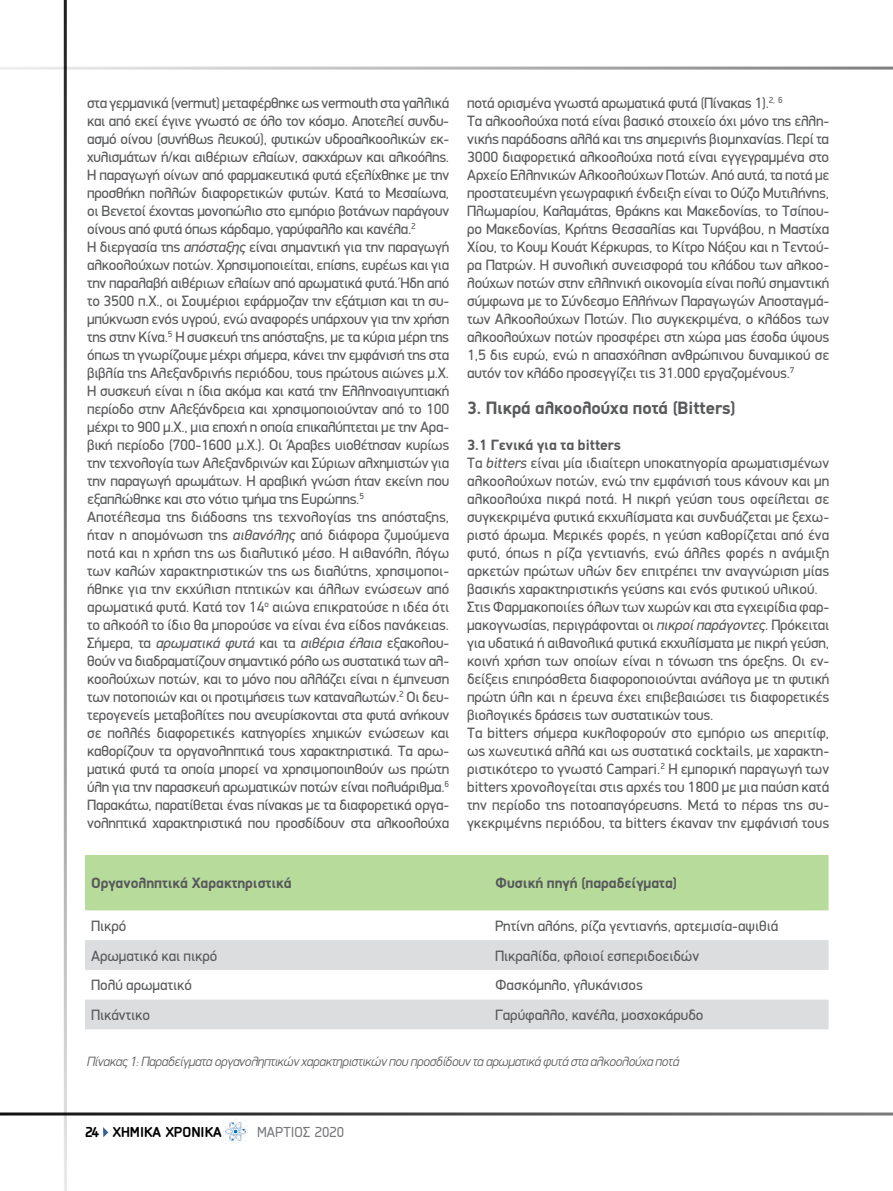
<style>
.page{position:relative;width:893px;height:1191px;background:#fff}
.page>*{position:absolute;margin:0;border:0;box-sizing:border-box;transform-origin:0 0}
.t1{font:700 18px "PF Din Display";color:#58595b}
.t2{font:15px/18px "PF Din Display";letter-spacing:-.01em;color:#58595b}
.t3{font:700 15px "PF Din Display";color:#58595b}
.t4{font:700 15px "PF Isotext Pro";color:#000}
.t5{font:15px "PF Isotext Pro";color:#77787b}
.t6{font:italic 300 13.5px "PF Din Display";letter-spacing:-.02em;color:#58595b}
.s1{font-style:italic}
.s2{font-weight:700}
</style>
<div class="page">
<svg style="left:103px;top:1127px;width:5px;height:10px"></svg>
<hr style="left:0;top:67px;width:893px;height:3px;background:#000">
<hr style="left:0;top:1112px;width:893px;height:3px;background:#000">
<hr style="left:64px;top:0;width:3px;height:1191px;background:#000">
<img style="left:223px;top:1119px;width:25px;height:24px">
<div style="left:85px;top:855px;width:744px;height:55px;background:#b7db9b"></div>
<svg style="left:85px;top:940px;width:744px;height:89px;fill:#dcddde"></svg>
<p class="t2" style="left:87px;top:94px;width:364px">στα γερμανικά (vermut) μεταφέρθηκε ως vermouth στα γαλλικά και από εκεί έγινε γνωστό σε όλο τον κόσμο. Αποτελεί συνδυ&shy;ασμό οίνου (συνήθως λευκού), φυτικών υδροαλκοολικών εκ&shy;χυλισμάτων ή/και αιθέριων ελαίων, σακχάρων και αλκοόλης.<br>Η παραγωγή οίνων από φαρμακευτικά φυτά εξελίχθηκε με την προσθήκη πολλών διαφορετικών φυτών. Κατά το Μεσαίωνα, οι Βενετοί έχοντας μονοπώλιο στο εμπόριο βοτάνων παράγουν οίνους από φυτά όπως κάρδαμο, γαρύφαλλο και κανέλα.<sup>2<br></sup>Η διεργασία της <span class="s1">απόσταξης</span> είναι σημαντική για την παραγωγή αλκοολούχων ποτών. Xρησιμοποιείται, επίσης, ευρέως και για την παραλαβή αιθέριων ελαίων από αρωματικά φυτά. Ήδη από το 3500 π.Χ., οι Σουμέριοι εφάρμοζαν την εξάτμιση και τη συ&shy;μπύκνωση ενός υγρού, ενώ αναφορές υπάρχουν για την χρήση της στην Κίνα.<sup>5</sup> Η συσκευή της απόσταξης, με τα κύρια μέρη της όπως τη γνωρίζουμε μέχρι σήμερα, κάνει την εμφάνισή της στα βιβλία της Αλεξανδρινής περιόδου, τους πρώτους αιώνες μ.Χ.<br>Η συσκευή είναι η ίδια ακόμα και κατά την Ελληνοαιγυπτιακή περίοδο στην Αλεξάνδρεια και χρησιμοποιούνταν από το 100 μέχρι το 900 μ.Χ., μια εποχή η οποία επικαλύπτεται με την Αρα&shy;βική περίοδο (700-1600 μ.Χ.). Οι Άραβες υιοθέτησαν κυρίως την τεχνολογία των Αλεξανδρινών και Σύριων αλχημιστών για την παραγωγή αρωμάτων. Η αραβική γνώση ήταν εκείνη που εξαπλώθηκε και στο νότιο τμήμα της Ευρώπης.<sup>5<br></sup>Αποτέλεσμα της διάδοσης της τεχνολογίας της απόσταξης, ήταν η απομόνωση της <span class="s1">αιθανόλης</span> από διάφορα ζυμούμενα ποτά και η χρήση της ως διαλυτικό μέσο. Η αιθανόλη, λόγω των καλών χαρακτηριστικών της ως διαλύτης, χρησιμοποι&shy;ήθηκε για την εκχύλιση πτητικών και άλλων ενώσεων από αρωματικά φυτά. Κατά τον 14<sup>ο</sup> αιώνα επικρατούσε η ιδέα ότι το αλκοόλ το ίδιο θα μπορούσε να είναι ένα είδος πανάκειας.<br>Σήμερα, τα <span class="s1">αρωματικά φυτά</span> και τα <span class="s1">αιθέρια έλαια</span> εξακολου&shy;θούν να διαδραματίζουν σημαντικό ρόλο ως συστατικά των αλ&shy;κοολούχων ποτών, και το μόνο που αλλάζει είναι η έμπνευση των ποτοποιών και οι προτιμήσεις των καταναλωτών.<sup>2</sup> Οι δευ&shy;τερογενείς μεταβολίτες που ανευρίσκονται στα φυτά ανήκουν σε πολλές διαφορετικές κατηγορίες χημικών ενώσεων και καθορίζουν τα οργανοληπτικά τους χαρακτηριστικά. Τα αρω&shy;ματικά φυτά τα οποία μπορεί να χρησιμοποιηθούν ως πρώτη ύλη για την παρασκευή αρωματικών ποτών είναι πολυάριθμα.<sup>6<br></sup>Παρακάτω, παρατίθεται ένας πίνακας με τα διαφορετικά οργα&shy;νοληπτικά χαρακτηριστικά που προσδίδουν στα αλκοολούχα</p>
<p class="t2" style="left:467px;top:94px;width:364px">ποτά ορισμένα γνωστά αρωματικά φυτά (Πίνακας 1).<sup>2,</sup> <sup>6<br></sup>Τα αλκοολούχα ποτά είναι βασικό στοιχείο όχι μόνο της ελλη&shy;νικής παράδοσης αλλά και της σημερινής βιομηχανίας. Περί τα 3000 διαφορετικά αλκοολούχα ποτά είναι εγγεγραμμένα στο Αρχείο Ελληνικών Αλκοολούχων Ποτών. Από αυτά, τα ποτά με προστατευμένη γεωγραφική ένδειξη είναι το Ούζο Μυτιλήνης, Πλωμαρίου, Καλαμάτας, Θράκης και Μακεδονίας, το Τσίπου&shy;ρο Μακεδονίας, Κρήτης Θεσσαλίας και Τυρνάβου, η Μαστίχα Χίου, το Κουμ Κουάτ Κέρκυρας, το Κίτρο Νάξου και η Τεντού&shy;ρα Πατρών. Η συνολική συνεισφορά του κλάδου των αλκοο&shy;λούχων ποτών στην ελληνική οικονομία είναι πολύ σημαντική σύμφωνα με το Σύνδεσμο Ελλήνων Παραγωγών Αποσταγμά&shy;των Αλκοολούχων Ποτών. Πιο συγκεκριμένα, ο κλάδος των αλκοολούχων ποτών προσφέρει στη χώρα μας έσοδα ύψους 1,5 δις ευρώ, ενώ η απασχόληση ανθρώπινου δυναμικού σε αυτόν τον κλάδο προσεγγίζει τις 31.000 εργαζομένους.<sup>7</sup></p>
<p class="t1" style="left:467px;top:397px;width:270px">3. Πικρά αλκοολούχα ποτά (Bitters)</p>
<p class="t2" style="left:467px;top:436px;width:364px"><span class="s2">3.1 Γενικά για τα bitters<br></span>Τα <span class="s1">bitters</span> είναι μία ιδιαίτερη υποκατηγορία αρωματισμένων αλκοολούχων ποτών, ενώ την εμφάνισή τους κάνουν και μη αλκοολούχα πικρά ποτά. Η πικρή γεύση τους οφείλεται σε συγκεκριμένα φυτικά εκχυλίσματα και συνδυάζεται με ξεχω&shy;ριστό άρωμα. Μερικές φορές, η γεύση καθορίζεται από ένα φυτό, όπως η ρίζα γεντιανής, ενώ άλλες φορές η ανάμιξη αρκετών πρώτων υλών δεν επιτρέπει την αναγνώριση μίας βασικής χαρακτηριστικής γεύσης και ενός φυτικού υλικού.<br>Στις Φαρμακοποιίες όλων των χωρών και στα εγχειρίδια φαρ&shy;μακογνωσίας, περιγράφονται οι <span class="s1">πικροί παράγοντες</span>. Πρόκειται για υδατικά ή αιθανολικά φυτικά εκχυλίσματα με πικρή γεύση, κοινή χρήση των οποίων είναι η τόνωση της όρεξης. Οι εν&shy;δείξεις επιπρόσθετα διαφοροποιούνται ανάλογα με τη φυτική πρώτη ύλη και η έρευνα έχει επιβεβαιώσει τις διαφορετικές βιολογικές δράσεις των συστατικών τους.<br>Τα bitters σήμερα κυκλοφορούν στο εμπόριο ως απεριτίφ, ως χωνευτικά αλλά και ως συστατικά cocktails, με χαρακτη&shy;ριστικότερο το γνωστό Campari.<sup>2</sup> Η εμπορική παραγωγή των bitters χρονολογείται στις αρχές του 1800 με μια παύση κατά την περίοδο της ποτοαπαγόρευσης. Μετά το πέρας της συ&shy;γκεκριμένης περιόδου, τα bitters έκαναν την εμφάνισή τους</p>
<p class="t3" style="left:91px;top:874px;width:202px">Οργανοληπτικά Χαρακτηριστικά</p>
<p class="t3" style="left:495px;top:874px;width:184px">Φυσική πηγή (παραδείγματα)</p>
<p class="t2" style="left:91px;top:916px;width:37px">Πικρό</p>
<p class="t2" style="left:495px;top:916px;width:285px">Ρητίνη αλόης, ρίζα γεντιανής, αρτεμισία-αψιθιά</p>
<p class="t2" style="left:91px;top:946px;width:128px">Αρωματικό και πικρό</p>
<p class="t2" style="left:495px;top:946px;width:206px">Πικραλίδα, φλοιοί εσπεριδοειδών</p>
<p class="t2" style="left:91px;top:976px;width:102px">Πολύ αρωματικό</p>
<p class="t2" style="left:495px;top:976px;width:149px">Φασκόμηλο, γλυκάνισος</p>
<p class="t2" style="left:91px;top:1005px;width:60px">Πικάντικο</p>
<p class="t2" style="left:495px;top:1005px;width:210px">Γαρύφαλλο, κανέλα, μοσχοκάρυδο</p>
<p class="t6" style="left:87px;top:1053px;width:594px">Πίνακας 1: Παραδείγματα οργανοληπτικών χαρακτηριστικών που προσδίδουν τα αρωματικά φυτά στα αλκοολούχα ποτά</p>
<p class="t4" style="left:85px;top:1123px;width:138px">24 ΧΗΜΙΚΑ ΧΡΟΝΙΚΑ</p>
<p class="t5" style="left:257px;top:1123px;width:88px">ΜΑΡΤΙΟΣ 2020</p>
</div>
